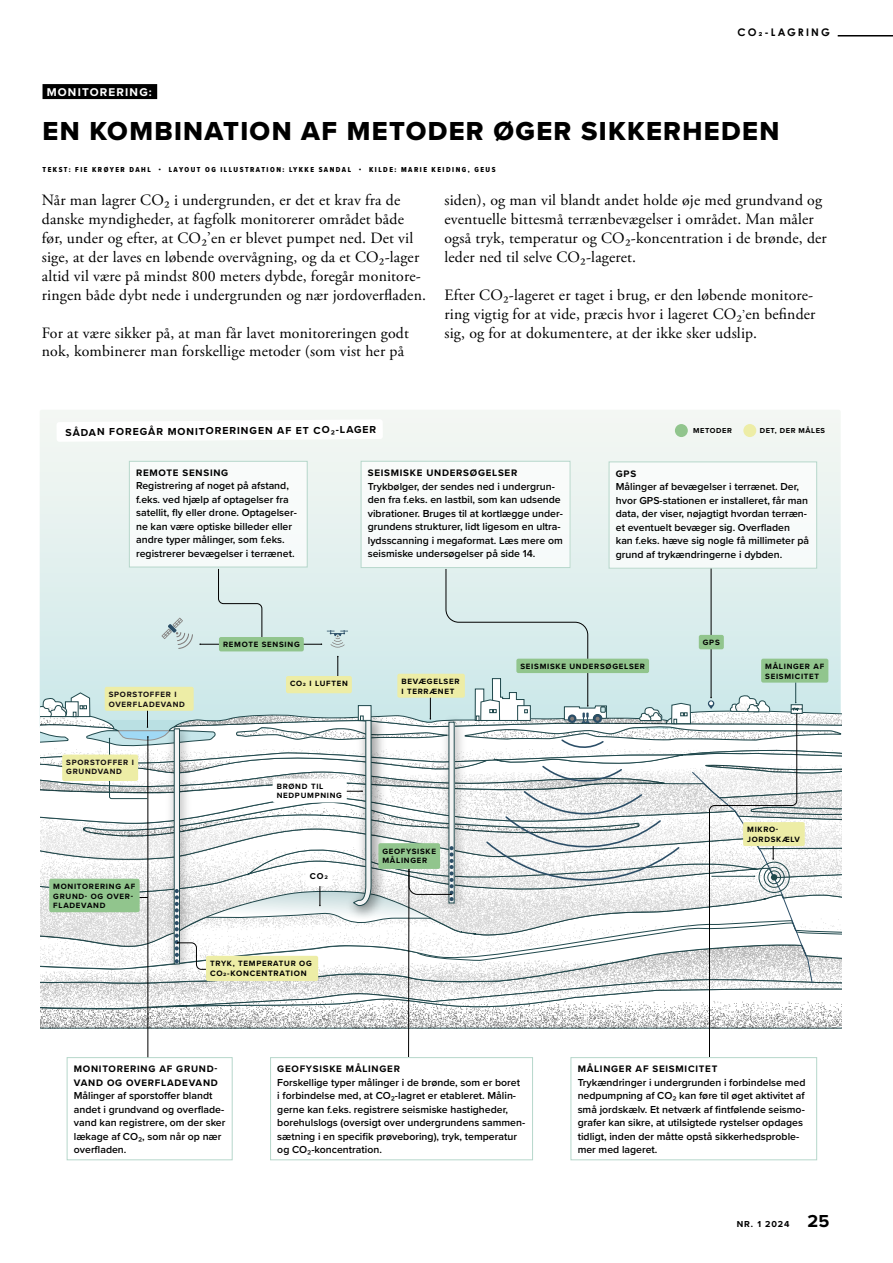
<style>
.page{position:relative;width:893px;height:1263px;background:#fff}
.page>*{position:absolute;margin:0;border:0;box-sizing:border-box;transform-origin:0 0}
.t1{font:27px "Proxima Nova Extrabld";letter-spacing:.05em;color:#000}
.t2{font:15.75px/18.9px "Adobe Garamond Pro";letter-spacing:.01em;color:#000}
.t3{font:700 11.7px "Proxima Nova";letter-spacing:.1em;color:#fff}
.t4{font:600 10.5px/13.5px "Proxima Nova";color:#000}
.t5{font:700 10.5px "Proxima Nova";letter-spacing:.09em;color:#000}
.t6{font:700 10.5px "Century Gothic Pro";letter-spacing:.2em;color:#000}
.t7{font:700 9.75px/13.5px "Proxima Nova";letter-spacing:.075em;color:#000}
.t8{font:700 9px "Proxima Nova";color:#000}
.t9{font:700 8.85px "Proxima Nova";color:#000}
.t10{font:700 8.1px "Proxima Nova";letter-spacing:.09em;color:#000}
.t11{font:700 7.95px/9.6px "Proxima Nova";letter-spacing:.09em;color:#000}
.t12{font:700 7.95px/9.6px "Proxima Nova";letter-spacing:.09em;color:#130e10}
.t13{font:7.5px "Proxima Nova Cond Extrabld";letter-spacing:.2em;color:#000}
.t14{font:700 7.5px "Proxima Nova";letter-spacing:.075em;color:#000}
.s1{font-family:"Proxima Nova";font-weight:700}
.s2{font-size:13.05px}
.s3{font-size:18px}
</style>
<div class="page">
<hr style="left:838px;top:35px;width:55px;height:2px;background:#000">
<div style="left:43px;top:84px;width:114px;height:15px;background:#000"></div>
<svg style="left:40px;top:410px;width:801px;height:159px"></svg>
<div style="left:270px;top:1057px;width:263px;height:103px;border:1px solid #b6d7cb"></div>
<div style="left:129px;top:461px;width:178px;height:106px;background:#f8fbfa"></div>
<div style="left:129px;top:461px;width:179px;height:106px;border:1px solid #b6d7cb"></div>
<div style="left:609px;top:462px;width:208px;height:106px;background:#f8fbfa"></div>
<div style="left:609px;top:461px;width:208px;height:108px;border:1px solid #b6d7cb"></div>
<div style="left:67px;top:1057px;width:166px;height:103px;border:1px solid #b6d7cb"></div>
<div style="left:361px;top:461px;width:209px;height:107px;background:#f8fbfa"></div>
<div style="left:361px;top:461px;width:209px;height:107px;border:1px solid #b6d7cb"></div>
<div style="left:675px;top:424px;width:13px;height:13px;background:#91c58d;border-radius:6px"></div>
<div style="left:743px;top:424px;width:13px;height:13px;background:#ededa6;border-radius:6px"></div>
<div style="left:571px;top:1057px;width:246px;height:103px;border:1px solid #b6d7cb"></div>
<svg style="left:57px;top:419px;width:326px;height:23px"></svg>
<svg style="left:40px;top:569px;width:802px;height:496px"></svg>
<div style="left:49px;top:879px;width:91px;height:33px;background:#91c58d;border-radius:2px"></div>
<div style="left:62px;top:754px;width:76px;height:27px;background:#ededa6;border-radius:2px"></div>
<div style="left:378px;top:843px;width:62px;height:26px;background:#91c58d;border-radius:2px"></div>
<p class="t6" style="left:738px;top:26px;width:94px">CO2-LAGRING</p>
<p class="t3" style="left:47px;top:83px;width:107px">MONITORERING:</p>
<h1 class="t1" style="left:43px;top:111px;width:738px">EN KOMBINATION AF METODER ØGER SIKKERHEDEN</h1>
<p class="t13" style="left:43px;top:164px;width:455px">TEKST: FIE KRØYER DAHL <span class="s1">•</span> LAYOUT OG ILLUSTRATION: LYKKE SANDAL <span class="s1">•</span> KILDE: MARIE KEIDING, GEUS</p>
<p class="t2" style="left:42px;top:191px;width:386px">Når man lagrer CO2 i undergrunden, er det et krav fra de danske myndigheder, at fagfolk monitorerer området både før, under og efter, at CO2’en er blevet pumpet ned. Det vil sige, at der laves en løbende overvågning, og da et CO2-lager altid vil være på mindst 800 meters dybde, foregår monitore&shy;ringen både dybt nede i undergrunden og nær jordoverfladen.</p>
<h2 class="t2" style="left:42px;top:324px;width:369px">For at være sikker på, at man får lavet monitoreringen godt nok, kombinerer man forskellige metoder (som vist her på</h2>
<h2 class="t2" style="left:444px;top:191px;width:384px">siden), og man vil blandt andet holde øje med grundvand og eventuelle bittesmå terrænbevægelser i området. Man måler også tryk, temperatur og CO2-koncentration i de brønde, der leder ned til selve CO2-lageret.</h2>
<h2 class="t2" style="left:444px;top:286px;width:372px">Efter CO2-lageret er taget i brug, er den løbende monitore&shy;ring vigtig for at vide, præcis hvor i lageret CO2<span class="s2">’</span>en befinder sig, og for at dokumentere, at der ikke sker udslip.</h2>
<p class="t5" style="left:66px;top:423px;width:312px">SÅDAN FOREGÅR MONITORERINGEN AF ET CO₂-LAGER</p>
<p class="t14" style="left:693px;top:425px;width:40px">METODER</p>
<p class="t14" style="left:760px;top:425px;width:67px">DET, DER MÅLES</p>
<p class="t7" style="left:136px;top:465px;width:94px">REMOTE SENSING</p>
<p class="t4" style="left:136px;top:479px;width:162px">Registrering af noget på afstand, f.eks. ved hjælp af optagelser fra satellit, fly eller drone. Optagelser&shy;ne kan være optiske billeder eller andre typer målinger, som f.eks. registrerer bevægelser i terrænet.</p>
<p class="t7" style="left:368px;top:466px;width:151px">SEISMISKE UNDERSØGELSER</p>
<p class="t4" style="left:368px;top:479px;width:197px">Trykbølger, der sendes ned i undergrun&shy;den fra f.eks. en lastbil, som kan udsende vibrationer. Bruges til at kortlægge under&shy;grundens strukturer, lidt ligesom en ultra&shy;lydsscanning i megaformat. Læs mere om seismiske undersøgelser på side 14.</p>
<p class="t7" style="left:616px;top:467px;width:22px">GPS</p>
<p class="t4" style="left:616px;top:480px;width:195px">Målinger af bevægelser i terrænet. Der, hvor GPS-stationen er installeret, får man data, der viser, nøjagtigt hvordan terræn&shy;et eventuelt bevæger sig. Overfladen kan f.eks. hæve sig nogle få millimeter på grund af trykændringerne i dybden.</p>
<p class="t12" style="left:109px;top:689px;width:78px">SPORSTOFFER I<br>OVERFLADEVAND</p>
<p class="t12" style="left:66px;top:757px;width:69px">SPORSTOFFER I<br>GRUNDVAND</p>
<p class="t11" style="left:223px;top:640px;width:78px">REMOTE SENSING</p>
<p class="t11" style="left:290px;top:679px;width:59px">CO2 I LUFTEN</p>
<p class="t11" style="left:277px;top:781px;width:67px">BRØND TIL<br>NEDPUMPNING</p>
<p class="t11" style="left:53px;top:881px;width:83px">MONITORERING AF<br>GRUND- OG OVER-<br>FLADEVAND</p>
<p class="t9" style="left:310px;top:870px;width:20px">CO2</p>
<p class="t11" style="left:210px;top:958px;width:103px">TRYK, TEMPERATUR OG</p>
<p class="t10" style="left:210px;top:967px;width:98px">CO2-KONCENTRATION</p>
<p class="t11" style="left:401px;top:676px;width:60px">BEVÆGELSER<br>I TERRÆNET</p>
<p class="t11" style="left:382px;top:846px;width:55px">GEOFYSISKE<br>MÅLINGER</p>
<p class="t11" style="left:520px;top:661px;width:126px">SEISMISKE UNDERSØGELSER</p>
<p class="t11" style="left:703px;top:638px;width:18px">GPS</p>
<p class="t11" style="left:765px;top:661px;width:61px">MÅLINGER AF<br>SEISMICITET</p>
<p class="t11" style="left:747px;top:825px;width:54px">MIKRO-<br>JORDSKÆLV</p>
<p class="t7" style="left:74px;top:1062px;width:145px">MONITORERING AF GRUND-<br>VAND OG OVERFLADEVAND</p>
<p class="t4" style="left:74px;top:1088px;width:153px">Målinger af sporstoffer blandt andet i grundvand og overflade&shy;vand kan registrere, om der sker lækage af CO₂, som når op nær overfladen.</p>
<p class="t7" style="left:277px;top:1062px;width:124px">GEOFYSISKE MÅLINGER</p>
<p class="t4" style="left:277px;top:1075px;width:249px">Forskellige typer målinger i de brønde, som er boret i forbindelse med, at CO₂-lagret er etableret. Målin&shy;gerne kan f.eks. registrere seismiske hastigheder, borehulslogs (oversigt over undergrundens sammen&shy;sætning i en specifik prøveboring), tryk, temperatur og CO₂-koncentration.</p>
<p class="t7" style="left:578px;top:1062px;width:141px">MÅLINGER AF SEISMICITET</p>
<p class="t4" style="left:578px;top:1075px;width:229px">Trykændringer i undergrunden i forbindelse med nedpumpning af CO₂ kan føre til øget aktivitet af små jordskælv. Et netværk af fintfølende seismo&shy;grafer kan sikre, at utilsigtede rystelser opdages tidligt, inden der måtte opstå sikkerhedsproble&shy;mer med lageret.</p>
<p class="t8" style="left:737px;top:1217px;width:94px">NR. 1 2024 <span class="s3">25</span></p>
</div>
